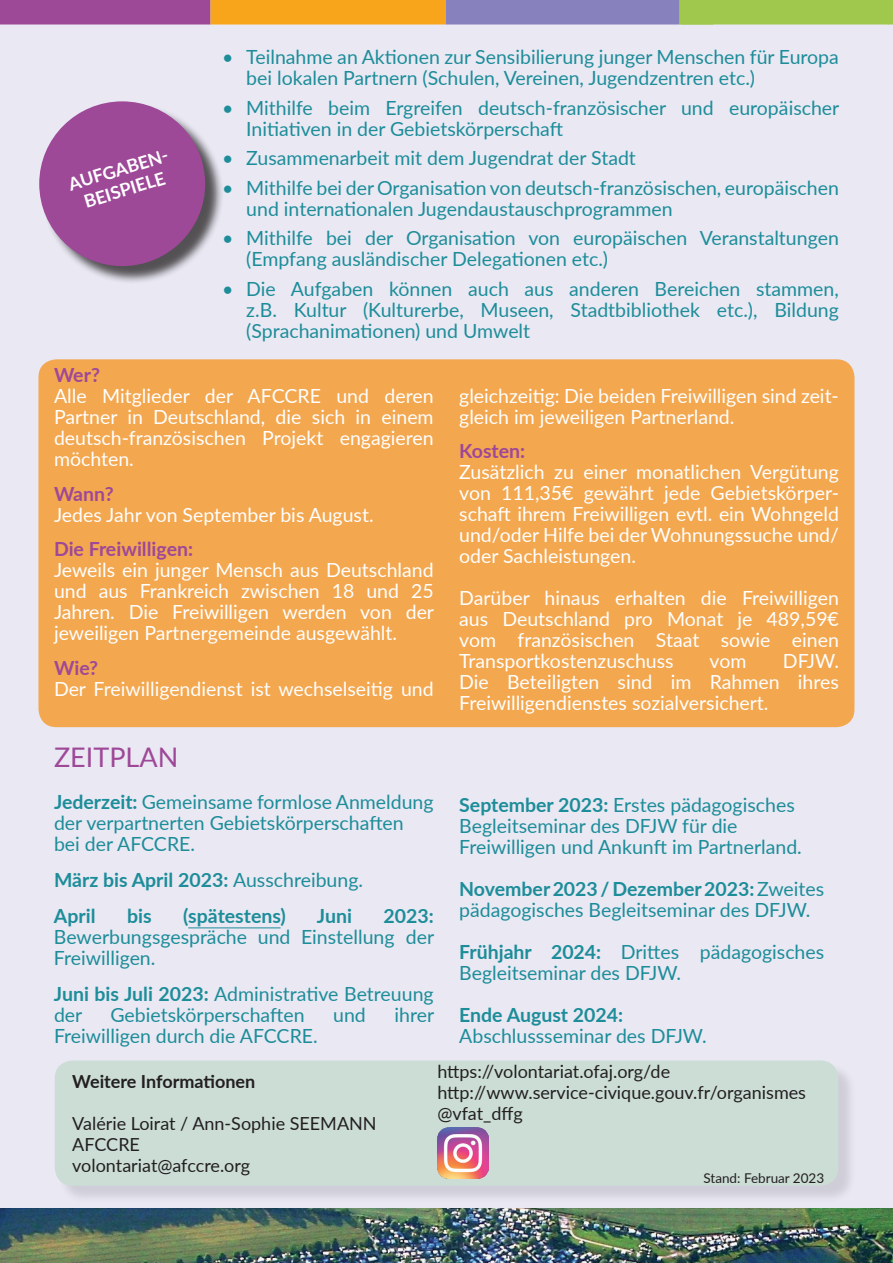
<style>
.page{position:relative;width:893px;height:1263px;background:#e9e8f3}
.page>*{position:absolute;margin:0;border:0;box-sizing:border-box;transform-origin:0 0}
.t1{font:27px "Lato";color:#9e4898}
.t2{font:19.5px/21px "Lato";color:#1c8d99}
.t3{font:19.5px/21px "Lato";color:#fff;text-align:justify}
.t4{font:700 19.5px/36px "Lato";color:#1c8d99}
.t5{font:700 19.5px "Lato";letter-spacing:-.01em;color:#9e4898}
.t6{font:18px/21px "Lato";color:#231f20}
.t7{font:700 18px "Lato";color:#231f20}
.t8{font:700 18px/21px "Lato";color:#fff}
.t9{font:13.5px "Lato";color:#231f20}
.s1{font-weight:700}
.s2{font-weight:400}
</style>
<div class="page">
<div style="left:57px;top:1062px;width:800px;height:142px;background:#231f20;opacity:.75"></div>
<div style="left:55px;top:1060px;width:783px;height:126px;background:#cbddd5;border-radius:18px"></div>
<div style="left:38px;top:359px;width:816px;height:368px;background:#f3a74f;border-radius:18px"></div>
<hr style="left:188px;top:927px;width:93px;height:1px;background:#1c8d99">
<div style="left:41px;top:104px;width:183px;height:181px;background:#231f20;opacity:.75"></div>
<div style="left:39px;top:101px;width:166px;height:165px;background:#9e4898;border-radius:50%"></div>
<img style="left:437px;top:1128px;width:52px;height:50px">
<div style="left:0;top:0;width:211px;height:25px;background:#9e4898"></div>
<div style="left:211px;top:0;width:235px;height:25px;background:#f9a51b"></div>
<div style="left:446px;top:0;width:234px;height:25px;background:#8781bd"></div>
<div style="left:680px;top:0;width:209px;height:25px;background:#9fc84c"></div>
<div style="left:888px;top:0;width:5px;height:25px;background:#9fc84c"></div>
<img style="left:0;top:1209px;width:893px;height:54px">
<p class="t8" style="left:75px;top:171px;width:107px;text-indent:-10px;rotate:-17deg">Aufgaben-<br>Beispiele</p>
<p class="t2" style="left:246px;top:46px;width:594px;text-indent:-24px">• Teilnahme an Aktionen zur Sensibilierung junger Menschen für Europa bei lokalen Partnern (Schulen, Vereinen, Jugendzentren etc.)</p>
<p class="t2" style="left:246px;top:96px;width:595px;text-indent:-24px">• Mithilfe beim Ergreifen deutsch-französischer und europäischer<br>Initiativen in der Gebietskörperschaft</p>
<p class="t2" style="left:222px;top:147px;width:415px">• Zusammenarbeit mit dem Jugendrat der Stadt</p>
<p class="t2" style="left:246px;top:176px;width:594px;text-indent:-24px">• Mithilfe bei der Organisation von deutsch-französischen, europäischen und internationalen Jugendaustauschprogrammen</p>
<p class="t2" style="left:246px;top:227px;width:594px;text-indent:-24px">• Mithilfe bei der Organisation von europäischen Veranstaltungen (Empfang ausländischer Delegationen etc.)</p>
<p class="t2" style="left:246px;top:277px;width:594px;text-align:justify;text-indent:-24px">• Die Aufgaben können auch aus anderen Bereichen stammen, z.B. Kultur (Kulturerbe, Museen, Stadtbibliothek etc.), Bildung (Sprachanimationen) und Umwelt</p>
<p class="t5" style="left:54px;top:361px;width:47px">Wer?</p>
<p class="t3" style="left:54px;top:385px;width:381px">Alle Mitglieder der AFCCRE und deren Partner in Deutschland, die sich in einem deutsch-französischen Projekt engagieren möchten.</p>
<p class="t5" style="left:54px;top:479px;width:61px">Wann?</p>
<p class="t3" style="left:54px;top:503px;width:321px">Jedes Jahr von September bis August.</p>
<p class="t5" style="left:54px;top:535px;width:141px">Die Freiwilligen:</p>
<p class="t3" style="left:54px;top:559px;width:382px">Jeweils ein junger Mensch aus Deutschland und aus Frankreich zwischen 18 und 25<br>Jahren. Die Freiwilligen werden von der jeweiligen Partnergemeinde ausgewählt.</p>
<p class="t5" style="left:54px;top:653px;width:46px">Wie?</p>
<p class="t3" style="left:54px;top:677px;width:381px">Der Freiwilligendienst ist wechselseitig und</p>
<p class="t3" style="left:459px;top:384px;width:379px">gleichzeitig: Die beiden Freiwilligen sind zeit&shy;gleich im jeweiligen Partnerland.</p>
<p class="t5" style="left:459px;top:437px;width:68px">Kosten:</p>
<p class="t3" style="left:459px;top:461px;width:381px;text-align:left">Zusätzlich zu einer monatlichen Vergütung von 111,35€ gewährt jede Gebietskörper&shy;schaft ihrem Freiwilligen evtl. ein Wohngeld und/oder Hilfe bei der Wohnungssuche und/ oder Sachleistungen.</p>
<p class="t3" style="left:459px;top:587px;width:381px">Darüber hinaus erhalten die Freiwilligen aus Deutschland pro Monat je 489,59€ vom französischen Staat sowie einen Transportkostenzuschuss</p>
<p class="t3" style="left:459px;top:650px;width:381px;text-indent:324px">DFJW.<br>Die Beteiligten sind im Rahmen ihres Freiwilligendienstes sozialversichert.</p>
<p class="t3" style="left:710px;top:650px;width:38px">vom</p>
<h1 class="t1" style="left:54px;top:738px;width:32px">Zeitplan</h1>
<p class="t2" style="left:54px;top:791px;width:381px"><span class="s1">Jederzeit:</span> Gemeinsame formlose Anmeldung der verpartnerten Gebietskörperschaften bei der AFCCRE.</p>
<p class="t4" style="left:54px;top:861px;width:311px">März bis April 2023: <span class="s2">Ausschreibung.<br></span>April</p>
<p class="t2" style="left:459px;top:794px;width:344px"><span class="s1">September 2023:</span> Erstes pädagogisches<br>Begleitseminar des DFJW für die<br>Freiwilligen und Ankunft im Partnerland.</p>
<p class="t2" style="left:459px;top:878px;width:367px"><span class="s1">November 2023 / Dezember 2023:</span> Zweites pädagogisches Begleitseminar des DFJW.</p>
<p class="t2" style="left:459px;top:941px;width:366px"><span class="s1">Frühjahr 2024:</span> Drittes pädagogisches<br>Begleitseminar des DFJW.</p>
<p class="t4" style="left:459px;top:996px;width:165px">Ende August 2024:</p>
<p class="t2" style="left:459px;top:1025px;width:249px">Abschlussseminar des DFJW.</p>
<p class="t6" style="left:437px;top:1060px;width:370px">https://volontariat.ofaj.org/de http://www.service-civique.gouv.fr/organismes @vfat_dffg</p>
<p class="t4" style="left:127px;top:897px;width:26px">bis</p>
<p class="t4" style="left:183px;top:897px;width:104px">(spätestens)</p>
<p class="t4" style="left:317px;top:897px;width:37px">Juni</p>
<p class="t4" style="left:383px;top:897px;width:52px">2023:</p>
<p class="t2" style="left:54px;top:926px;width:382px">Bewerbungsgespräche und Einstellung der<br>Freiwilligen.</p>
<p class="t2" style="left:54px;top:983px;width:381px"><span class="s1">Juni bis Juli 2023:</span> Administrative Betreuung der</p>
<p class="t2" style="left:110px;top:1004px;width:196px">Gebietskörperschaften</p>
<p class="t2" style="left:333px;top:1004px;width:34px">und</p>
<p class="t2" style="left:394px;top:1004px;width:41px">ihrer</p>
<p class="t2" style="left:54px;top:1025px;width:265px">Freiwilligen durch die AFCCRE.</p>
<p class="t7" style="left:72px;top:1068px;width:185px">Weitere Informationen</p>
<p class="t6" style="left:72px;top:1112px;width:306px">Valérie Loirat / Ann-Sophie SEEMANN<br>AFCCRE<br>volontariat@afccre.org</p>
<p class="t9" style="left:703px;top:1169px;width:122px">Stand: Februar 2023</p>
</div>
